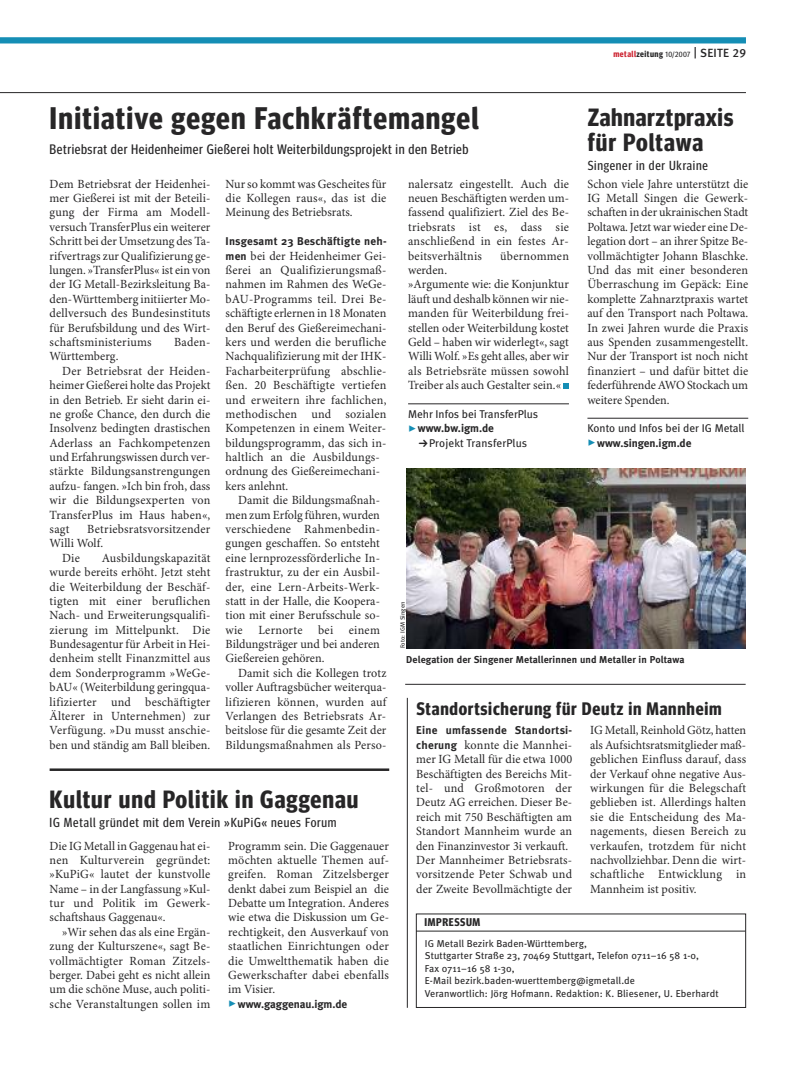
<style>
.page{position:relative;width:808px;height:1071px;background:#fff}
.page>*{position:absolute;margin:0;border:0;box-sizing:border-box;transform-origin:0 0}
.t1{font:700 31.25px "Meta Headline Cond OT";letter-spacing:.04em;color:#272627}
.t2{font:700 25px/25px "Meta Headline Cond OT";letter-spacing:.035em;color:#272627}
.t3{font:700 18.12px "Meta Headline Cond OT";letter-spacing:.04em;color:#272627}
.t4{font:13.75px "Meta Headline Cond OT";letter-spacing:.04em;color:#272627}
.t5{font:13.12px "Meta Headline Cond OT";letter-spacing:.055em;color:#272627}
.t6{font:12.5px/14.4px "Minion Pro";letter-spacing:.01em;color:#272627;text-align:justify}
.t7{font:11.25px/14.4px "Meta";color:#272627}
.t8{font:700 11.25px "Meta";letter-spacing:.015em;color:#272627}
.t9{font:700 11.25px "Meta";letter-spacing:-.005em;color:#272627}
.t10{font:700 11.25px "Meta Headline Cond OT";letter-spacing:.055em;color:#272627}
.t11{font:10px/12.5px "Meta";letter-spacing:.015em;color:#272627}
.t12{font:10px "Meta Bold LF";letter-spacing:.015em;color:#272627}
.t13{font:700 8.75px "Meta Headline Cond OT";letter-spacing:.05em;color:#272627}
.t14{font:6.25px "Meta";letter-spacing:.015em;color:#272627}
.s1{color:#cc2431}
.s2{font-weight:400;font-size:7.5px}
.s3{font-family:"Meta";font-weight:500;font-size:11.88px}
.s4{font-family:"Meta Medium LF";font-weight:400;font-size:11.88px}
.s5{font-family:"Meta";font-weight:700;font-size:11.25px}
.s6{color:#158eb5}
.s7{font-weight:700}
</style>
<div class="page">
<div style="left:0;top:37px;width:746px;height:6px;background:#158eb5"></div>
<hr style="left:0;top:92px;width:746px;height:1px;background:#272627">
<hr style="left:408px;top:403px;width:161px;height:1px;background:#272627">
<svg style="left:563px;top:383px;width:6px;height:6px"></svg>
<img style="left:406px;top:468px;width:339px;height:179px">
<hr style="left:416px;top:930px;width:329px;height:1px;background:#272627">
<hr style="left:405px;top:683px;width:341px;height:1px;background:#272627">
<hr style="left:50px;top:768px;width:339px;height:2px;background:#272627">
<hr style="left:587px;top:418px;width:161px;height:1px;background:#272627">
<hr style="left:407px;top:697px;width:1px;height:310px;background:#272627">
<h1 class="t1" style="left:50px;top:107px;width:431px">Initiative gegen Fachkräftemangel</h1>
<p class="t4" style="left:50px;top:144px;width:420px">Betriebsrat der Heidenheimer Gießerei holt Weiterbildungsprojekt in den Betrieb</p>
<p class="t13" style="left:613px;top:51px;width:134px"><span class="s1">metall</span>zeitung <span class="s2">10/2007</span> <span class="s3">| SEITE</span> <span class="s4">29</span></p>
<h2 class="t2" style="left:588px;top:107px;width:147px">Zahnarztpraxis für Poltawa</h2>
<p class="t5" style="left:588px;top:161px;width:122px">Singener in der Ukraine</p>
<p class="t6" style="left:50px;top:177px;width:162px">Dem Betriebsrat der Heidenhei&shy;mer Gießerei ist mit der Beteili&shy;gung der Firma am Modell&shy;versuch TransferPlus ein weiterer Schritt bei der Umsetzung des Ta&shy;rifvertrags zur Qualifizierung ge&shy;lungen. »TransferPlus« ist ein von der IG Metall-Bezirksleitung Ba&shy;den-Württemberg initiierter Mo&shy;dellversuch des Bundesinstituts für Berufsbildung und des Wirt&shy;schaftsministeriums</p>
<p class="t6" style="left:174px;top:336px;width:38px">Baden-</p>
<p class="t6" style="left:50px;top:350px;width:70px">Württemberg.</p>
<p class="t6" style="left:62px;top:364px;width:150px">Der Betriebsrat der Heiden-</p>
<p class="t6" style="left:50px;top:379px;width:162px">heimer Gießerei holte das Projekt</p>
<p class="t6" style="left:50px;top:393px;width:162px">in den Betrieb. Er sieht darin ei-</p>
<p class="t6" style="left:50px;top:407px;width:162px">ne große Chance, den durch die</p>
<p class="t6" style="left:50px;top:422px;width:162px">Insolvenz bedingten drastischen</p>
<p class="t6" style="left:50px;top:436px;width:162px">Aderlass an Fachkompetenzen</p>
<p class="t6" style="left:50px;top:451px;width:162px">und Erfahrungswissen durch ver-</p>
<p class="t6" style="left:50px;top:465px;width:162px">stärkte Bildungsanstrengungen</p>
<p class="t6" style="left:50px;top:479px;width:162px">aufzu- fangen. »Ich bin froh, dass</p>
<p class="t6" style="left:50px;top:494px;width:162px">wir die Bildungsexperten von</p>
<p class="t6" style="left:50px;top:508px;width:162px">TransferPlus im Haus haben«,</p>
<p class="t6" style="left:50px;top:522px;width:21px">sagt</p>
<p class="t6" style="left:87px;top:522px;width:125px">Betriebsratsvorsitzender</p>
<p class="t6" style="left:50px;top:537px;width:55px">Willi Wolf.</p>
<p class="t6" style="left:62px;top:551px;width:19px">Die</p>
<p class="t6" style="left:50px;top:551px;width:162px;text-indent:52px">Ausbildungskapazität wurde bereits erhöht. Jetzt steht die Weiterbildung der Beschäf&shy;tigten mit einer beruflichen Nach- und Erweiterungsqualifi&shy;zierung im Mittelpunkt. Die Bundesagentur für Arbeit in Hei&shy;denheim stellt Finanzmittel aus dem Sonderprogramm »WeGe&shy;bAU« (Weiterbildung geringqua&shy;lifizierter und beschäftigter Älterer in Unternehmen) zur Verfügung. »Du musst anschie&shy;ben und ständig am Ball bleiben.</p>
<p class="t6" style="left:226px;top:177px;width:162px">Nur so kommt was Gescheites für die Kollegen raus«, das ist die Meinung des Betriebsrats.</p>
<p class="t8" style="left:226px;top:237px;width:162px">Insgesamt 23 Beschäftigte neh-</p>
<p class="t6" style="left:226px;top:249px;width:162px;text-align:left"><span class="s5">men</span> bei der Heidenheimer Gei&shy;ßerei an Qualifizierungsmaß&shy;nahmen im Rahmen des WeGe&shy;bAU-Programms teil. Drei Be&shy;schäftigte erlernen in 18 Monaten den Beruf des Gießereimechani&shy;kers und werden die berufliche<br>Nachqualifizierung mit der IHK-<br>Facharbeiterprüfung abschlie&shy;ßen. 20 Beschäftigte vertiefen und erweitern ihre fachlichen, methodischen und sozialen<br>Kompetenzen in einem Weiter&shy;bildungsprogramm, das sich in&shy;haltlich an die Ausbildungs&shy;ordnung des Gießereimechani&shy;kers anlehnt.</p>
<p class="t6" style="left:226px;top:494px;width:156px;text-indent:13px">Damit die Bildungsmaßnah&shy;men zum Erfolg führen, wurden verschiedene Rahmenbedin&shy;gungen geschaffen. So entsteht eine lernprozessförderliche In&shy;frastruktur, zu der ein Ausbil&shy;der, eine Lern-Arbeits-Werk&shy;statt in der Halle, die Koopera&shy;tion mit einer Berufsschule so&shy;wie</p>
<p class="t6" style="left:258px;top:623px;width:46px">Lernorte</p>
<p class="t6" style="left:318px;top:623px;width:17px">bei</p>
<p class="t6" style="left:226px;top:623px;width:156px;text-indent:123px">einem Bildungsträger und bei anderen Gießereien gehören.</p>
<p class="t6" style="left:226px;top:666px;width:162px;text-indent:13px">Damit sich die Kollegen trotz voller Auftragsbücher weiterqua&shy;lifizieren können, wurden auf Verlangen des Betriebsrats Ar&shy;beitslose für die gesamte Zeit der Bildungsmaßnahmen als Perso-</p>
<h2 class="t2" style="left:50px;top:788px;width:310px">Kultur und Politik in Gaggenau</h2>
<p class="t5" style="left:50px;top:818px;width:288px">IG Metall gründet mit dem Verein »KuPiG« neues Forum</p>
<p class="t6" style="left:50px;top:839px;width:162px">Die IG Metall in Gaggenau hat ei&shy;nen Kulturverein gegründet: »KuPiG« lautet der kunstvolle Name – in der Langfassung »Kul&shy;tur und Politik im Gewerk&shy;schaftshaus Gaggenau«.</p>
<p class="t6" style="left:50px;top:925px;width:162px;text-indent:13px">»Wir sehen das als eine Ergän&shy;zung der Kulturszene«, sagt Be&shy;vollmächtigter Roman Zitzels&shy;berger. Dabei geht es nicht allein um die schöne Muse, auch politi&shy;sche Veranstaltungen sollen im</p>
<p class="t6" style="left:228px;top:839px;width:162px">Programm sein. Die Gaggenauer möchten aktuelle Themen auf&shy;greifen. Roman Zitzelsberger denkt dabei zum Beispiel an die Debatte um Integration. Anderes wie etwa die Diskussion um Ge&shy;rechtigkeit, den Ausverkauf von staatlichen Einrichtungen oder die Umweltthematik haben die Gewerkschafter dabei ebenfalls im Visier.</p>
<p class="t9" style="left:228px;top:999px;width:121px"><span class="s6">✓</span>www.gaggenau.igm.de</p>
<p class="t6" style="left:408px;top:177px;width:162px">nalersatz eingestellt. Auch die neuen Beschäftigten werden um&shy;fassend qualifiziert. Ziel des Be&shy;triebsrats ist es, dass sie anschließend in ein festes Ar&shy;beitsverhältnis</p>
<p class="t6" style="left:500px;top:249px;width:70px">übernommen</p>
<p class="t6" style="left:408px;top:264px;width:162px;text-align:left">werden.<br>»Argumente wie: die Konjunktur läuft und deshalb können wir nie&shy;manden für Weiterbildung frei&shy;stellen oder Weiterbildung kostet<br>Geld – haben wir widerlegt«, sagt<br>Willi Wolf. »Es geht alles, aber wir als Betriebsräte müssen sowohl<br>Treiber als auch Gestalter sein.«</p>
<p class="t7" style="left:408px;top:408px;width:132px">Mehr Infos bei TransferPlus</p>
<p class="t7" style="left:429px;top:422px;width:100px;text-indent:-21px"><span class="s6">✓</span><span class="s7">www.bw.igm.de<br></span>Projekt TransferPlus</p>
<p class="t6" style="left:587px;top:177px;width:162px">Schon viele Jahre unterstützt die IG Metall Singen die Gewerk&shy;schaften in der ukrainischen Stadt Poltawa. Jetzt war wieder eine De&shy;legation dort – an ihrer Spitze Be&shy;vollmächtigter Johann Blaschke.<br>Und das mit einer besonderen Überraschung im Gepäck: Eine komplette Zahnarztpraxis wartet auf den Transport nach Poltawa.<br>In zwei Jahren wurde die Praxis aus Spenden zusammengestellt.<br>Nur der Transport ist noch nicht finanziert – und dafür bittet die federführende AWO Stockach um weitere Spenden.</p>
<p class="t7" style="left:587px;top:422px;width:158px">Konto und Infos bei der IG Metall</p>
<p class="t9" style="left:587px;top:438px;width:105px"><span class="s6">✓</span>www.singen.igm.de</p>
<p class="t14" style="left:400px;top:648px;width:48px;rotate:-90deg">Foto: IGM Singen</p>
<p class="t12" style="left:406px;top:655px;width:280px">Delegation der Singener Metallerinnen und Metaller in Poltawa</p>
<h3 class="t3" style="left:416px;top:702px;width:307px">Standortsicherung für Deutz in Mannheim</h3>
<p class="t8" style="left:416px;top:726px;width:157px">Eine umfassende Standortsi-</p>
<p class="t6" style="left:416px;top:738px;width:157px;text-align:left"><span class="s5">cherung</span> konnte die Mannhei&shy;mer IG Metall für die etwa 1000<br>Beschäftigten des Bereichs Mit&shy;tel- und Großmotoren der<br>Deutz AG erreichen. Dieser Be&shy;reich mit 750 Beschäftigten am<br>Standort Mannheim wurde an den Finanzinvestor 3i verkauft.<br>Der Mannheimer Betriebsrats&shy;vorsitzende Peter Schwab und der Zweite Bevollmächtigte der</p>
<p class="t10" style="left:424px;top:917px;width:57px">IMPRESSUM</p>
<p class="t6" style="left:590px;top:724px;width:157px">IG Metall, Reinhold Götz, hatten als Aufsichtsratsmitglieder maß&shy;geblichen Einfluss darauf, dass der Verkauf ohne negative Aus&shy;wirkungen für die Belegschaft geblieben ist. Allerdings halten sie die Entscheidung des Ma&shy;nagements, diesen Bereich zu verkaufen, trotzdem für nicht nachvollziehbar. Denn die wirt&shy;schaftliche Entwicklung in Mannheim ist positiv.</p>
<p class="t11" style="left:425px;top:937px;width:295px">IG Metall Bezirk Baden-Württemberg,<br>Stuttgarter Straße 23, 70469 Stuttgart, Telefon 0711–16 58 1-0,<br>Fax 0711–16 58 1-30,<br>E-Mail bezirk.baden-wuerttemberg@igmetall.de<br>Veranwortlich: Jörg Hofmann. Redaktion: K. Bliesener, U. Eberhardt</p>
</div>
